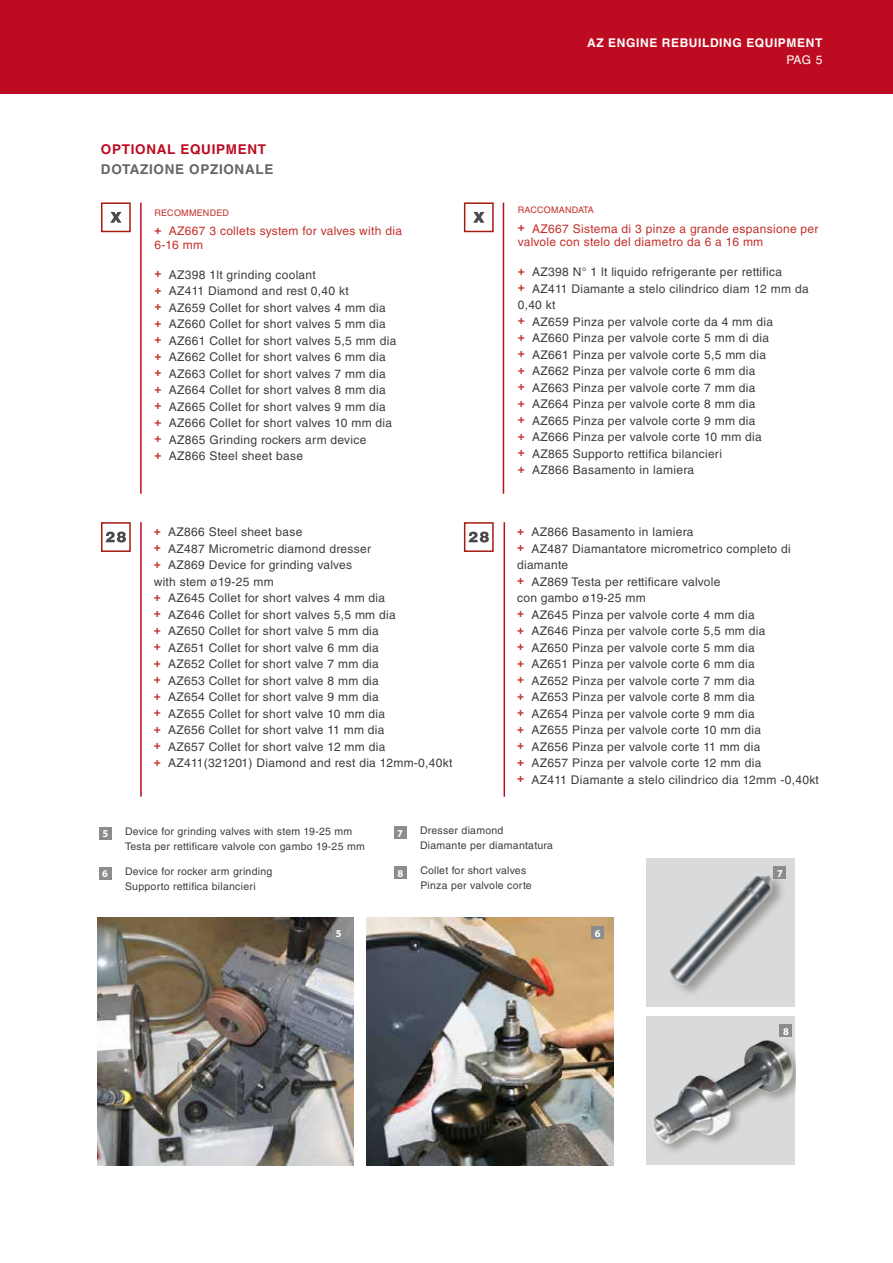
<style>
.page{position:relative;width:893px;height:1263px;background:#fff}
.page>*{position:absolute;margin:0;border:0;box-sizing:border-box;transform-origin:0 0}
.t1{font:700 13.5px "Helvetica LT Std";letter-spacing:.05em;color:#646567}
.t2{font:700 13.5px "Helvetica LT Std";letter-spacing:.05em;color:#bd0b21}
.t3{font:12px/16.5px "Helvetica LT Std";letter-spacing:.025em;color:#3e3d40}
.t4{font:12px/13.5px "Helvetica LT Std";letter-spacing:.025em;color:#c3312b}
.t5{font:700 12px "Helvetica LT Std";letter-spacing:.05em;color:#fff}
.t6{font:12px "Helvetica LT Std";color:#fff}
.t7{font:10.5px/15px "Helvetica LT Std";letter-spacing:.025em;color:#3e3d40}
.t8{font:700 10.5px "Myriad Pro";color:#fff}
.t9{font:9px "Helvetica LT Std";letter-spacing:.025em;color:#c3312b}
.s1{font-weight:700}
.s2{font-weight:700;color:#c3312b}
</style>
<div class="page">
<div style="left:0;top:0;width:893px;height:94px;background:#bd0b21"></div>
<hr style="left:140px;top:203px;width:2px;height:291px;background:#bd0b21">
<hr style="left:503px;top:203px;width:1px;height:291px;background:#bd0b21">
<hr style="left:140px;top:522px;width:2px;height:275px;background:#bd0b21">
<hr style="left:504px;top:522px;width:1px;height:275px;background:#bd0b21">
<img style="left:98px;top:917px;width:255px;height:248px">
<img style="left:367px;top:918px;width:246px;height:247px">
<div style="left:646px;top:1016px;width:149px;height:149px;background:#d9dadb"></div>
<div style="left:651px;top:1038px;width:144px;height:118px;background:#868580;opacity:.75"></div>
<img style="left:651px;top:1036px;width:144px;height:109px">
<div style="left:646px;top:858px;width:149px;height:149px;background:#d9dadb"></div>
<img style="left:670px;top:866px;width:116px;height:128px">
<div style="left:333px;top:926px;width:12px;height:13px;background:#8b8c8e"></div>
<div style="left:774px;top:867px;width:12px;height:12px;background:#8b8c8e"></div>
<div style="left:780px;top:1025px;width:12px;height:12px;background:#8b8c8e"></div>
<div style="left:592px;top:926px;width:12px;height:13px;background:#8b8c8e"></div>
<div style="left:99px;top:827px;width:12px;height:12px;background:#8b8c8e"></div>
<div style="left:99px;top:867px;width:12px;height:12px;background:#8b8c8e"></div>
<div style="left:394px;top:827px;width:12px;height:12px;background:#8b8c8e"></div>
<div style="left:394px;top:867px;width:12px;height:12px;background:#8b8c8e"></div>
<svg style="left:473px;top:212px;width:11px;height:11px"></svg>
<div style="left:464px;top:202px;width:30px;height:30px;border:2px solid #a61a10"></div>
<svg style="left:110px;top:212px;width:12px;height:11px"></svg>
<div style="left:101px;top:202px;width:30px;height:30px;border:2px solid #a61a10"></div>
<svg style="left:106px;top:532px;width:20px;height:10px"></svg>
<div style="left:101px;top:522px;width:30px;height:30px;border:2px solid #a61a10"></div>
<svg style="left:469px;top:532px;width:20px;height:10px"></svg>
<div style="left:464px;top:522px;width:30px;height:30px;border:2px solid #a61a10"></div>
<p class="t2" style="left:101px;top:141px;width:167px">OPTIONAL EQUIPMENT</p>
<p class="t1" style="left:101px;top:161px;width:174px">DOTAZIONE OPZIONALE</p>
<p class="t9" style="left:154px;top:207px;width:76px">RECOMMENDED</p>
<p class="t4" style="left:154px;top:224px;width:249px"><span class="s1">+</span> AZ667 3 collets system for valves with dia<br>6-16 mm</p>
<p class="t3" style="left:154px;top:266px;width:244px"><span class="s2">+</span> AZ398 1lt grinding coolant<br><span class="s2">+</span> AZ411 Diamond and rest 0,40 kt<br><span class="s2">+</span> AZ659 Collet for short valves 4 mm dia<br><span class="s2">+</span> AZ660 Collet for short valves 5 mm dia<br><span class="s2">+</span> AZ661 Collet for short valves 5,5 mm dia <span class="s2">+</span> AZ662 Collet for short valves 6 mm dia<br><span class="s2">+</span> AZ663 Collet for short valves 7 mm dia<br><span class="s2">+</span> AZ664 Collet for short valves 8 mm dia<br><span class="s2">+</span> AZ665 Collet for short valves 9 mm dia<br><span class="s2">+</span> AZ666 Collet for short valves 10 mm dia <span class="s2">+</span> AZ865 Grinding rockers arm device<br><span class="s2">+</span> AZ866 Steel sheet base</p>
<p class="t5" style="left:587px;top:35px;width:237px">AZ ENGINE REBUILDING EQUIPMENT</p>
<p class="t6" style="left:786px;top:52px;width:37px">PAG 5</p>
<p class="t9" style="left:518px;top:205px;width:78px">RACCOMANDATA</p>
<p class="t4" style="left:518px;top:222px;width:302px"><span class="s1">+</span> AZ667 Sistema di 3 pinze a grande espansione per valvole con stelo del diametro da 6 a 16 mm</p>
<p class="t3" style="left:518px;top:264px;width:292px"><span class="s2">+</span> AZ398 N° 1 lt liquido refrigerante per rettifica<br><span class="s2">+</span> AZ411 Diamante a stelo cilindrico diam 12 mm da 0,40 kt<br><span class="s2">+</span> AZ659 Pinza per valvole corte da 4 mm dia<br><span class="s2">+</span> AZ660 Pinza per valvole corte 5 mm di dia<br><span class="s2">+</span> AZ661 Pinza per valvole corte 5,5 mm dia<br><span class="s2">+</span> AZ662 Pinza per valvole corte 6 mm dia<br><span class="s2">+</span> AZ663 Pinza per valvole corte 7 mm dia<br><span class="s2">+</span> AZ664 Pinza per valvole corte 8 mm dia<br><span class="s2">+</span> AZ665 Pinza per valvole corte 9 mm dia<br><span class="s2">+</span> AZ666 Pinza per valvole corte 10 mm dia<br><span class="s2">+</span> AZ865 Supporto rettifica bilancieri<br><span class="s2">+</span> AZ866 Basamento in lamiera</p>
<p class="t8" style="left:103px;top:827px;width:7px">5</p>
<p class="t8" style="left:102px;top:867px;width:7px">6</p>
<p class="t3" style="left:154px;top:524px;width:300px"><span class="s2">+</span> AZ866 Steel sheet base<br><span class="s2">+</span> AZ487 Micrometric diamond dresser<br><span class="s2">+</span> AZ869 Device for grinding valves<br>with stem ø19-25 mm<br><span class="s2">+</span> AZ645 Collet for short valves 4 mm dia<br><span class="s2">+</span> AZ646 Collet for short valves 5,5 mm dia<br><span class="s2">+</span> AZ650 Collet for short valve 5 mm dia<br><span class="s2">+</span> AZ651 Collet for short valve 6 mm dia<br><span class="s2">+</span> AZ652 Collet for short valve 7 mm dia<br><span class="s2">+</span> AZ653 Collet for short valve 8 mm dia<br><span class="s2">+</span> AZ654 Collet for short valve 9 mm dia<br><span class="s2">+</span> AZ655 Collet for short valve 10 mm dia<br><span class="s2">+</span> AZ656 Collet for short valve 11 mm dia<br><span class="s2">+</span> AZ657 Collet for short valve 12 mm dia<br><span class="s2">+</span> AZ411(321201) Diamond and rest dia 12mm-0,40kt</p>
<p class="t3" style="left:517px;top:524px;width:303px"><span class="s2">+</span> AZ866 Basamento in lamiera<br><span class="s2">+</span> AZ487 Diamantatore micrometrico completo di diamante<br><span class="s2">+</span> AZ869 Testa per rettificare valvole<br>con gambo ø19-25 mm<br><span class="s2">+</span> AZ645 Pinza per valvole corte 4 mm dia<br><span class="s2">+</span> AZ646 Pinza per valvole corte 5,5 mm dia<br><span class="s2">+</span> AZ650 Pinza per valvole corte 5 mm dia<br><span class="s2">+</span> AZ651 Pinza per valvole corte 6 mm dia<br><span class="s2">+</span> AZ652 Pinza per valvole corte 7 mm dia<br><span class="s2">+</span> AZ653 Pinza per valvole corte 8 mm dia<br><span class="s2">+</span> AZ654 Pinza per valvole corte 9 mm dia<br><span class="s2">+</span> AZ655 Pinza per valvole corte 10 mm dia<br><span class="s2">+</span> AZ656 Pinza per valvole corte 11 mm dia<br><span class="s2">+</span> AZ657 Pinza per valvole corte 12 mm dia<br><span class="s2">+</span> AZ411 Diamante a stelo cilindrico dia 12mm -0,40kt</p>
<p class="t7" style="left:125px;top:824px;width:241px">Device for grinding valves with stem 19-25 mm<br>Testa per rettificare valvole con gambo 19-25 mm</p>
<p class="t7" style="left:125px;top:864px;width:149px">Device for rocker arm grinding<br>Supporto rettifica bilancieri</p>
<p class="t8" style="left:336px;top:926px;width:7px">5</p>
<p class="t8" style="left:397px;top:826px;width:7px">7</p>
<p class="t8" style="left:397px;top:866px;width:7px">8</p>
<p class="t7" style="left:420px;top:823px;width:135px">Dresser diamond<br>Diamante per diamantatura</p>
<p class="t7" style="left:420px;top:863px;width:113px">Collet for short valves<br>Pinza per valvole corte</p>
<p class="t8" style="left:595px;top:926px;width:7px">6</p>
<p class="t8" style="left:777px;top:866px;width:7px">7</p>
<p class="t8" style="left:783px;top:1024px;width:7px">8</p>
</div>
